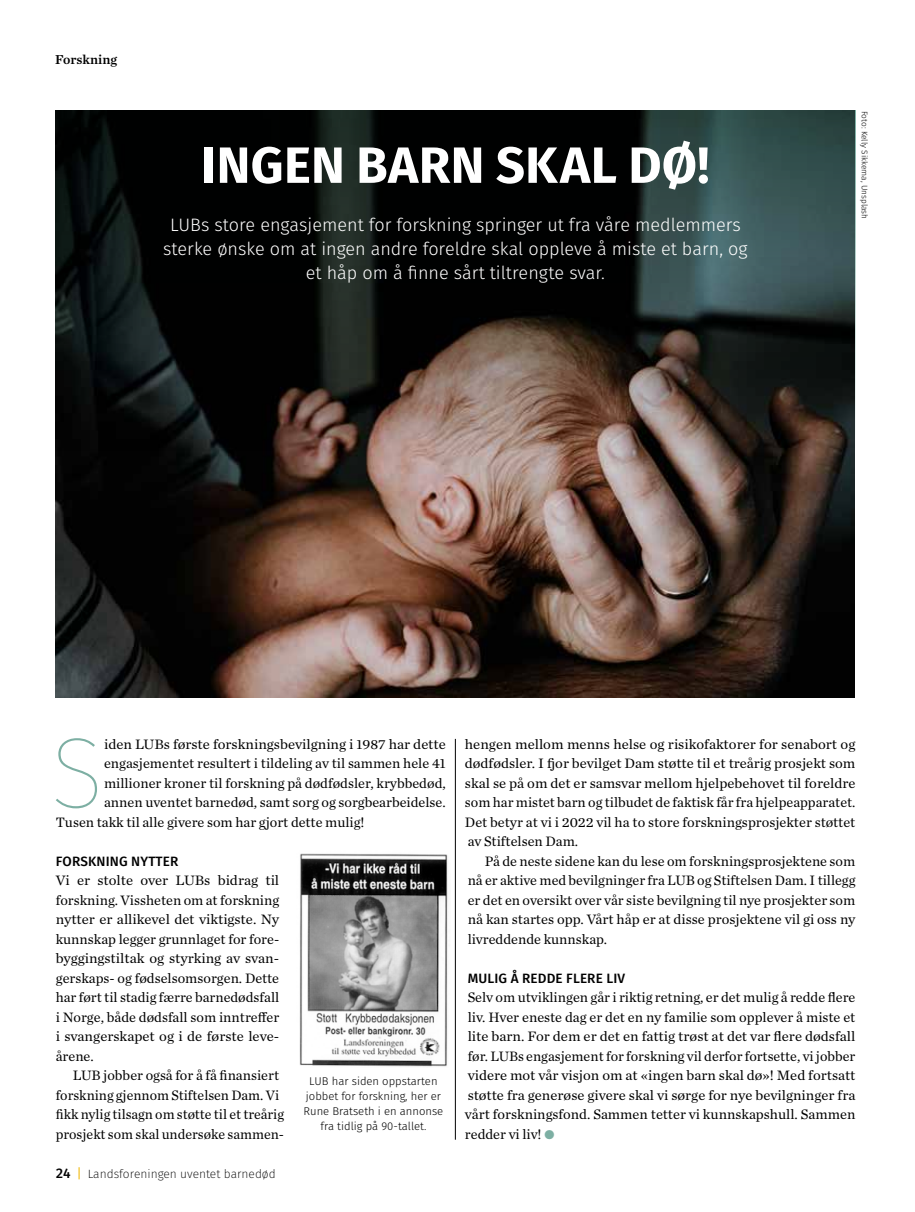
<style>
.page{position:relative;width:915px;height:1212px;background:#fff}
.page>*{position:absolute;margin:0;border:0;box-sizing:border-box;transform-origin:0 0}
.t1{font:100 100.2px "Fira Sans";color:#7dafa3}
.t2{font:700 51px "Fira Sans";letter-spacing:.005em;color:#fff}
.t3{font:300 18px/24px "Fira Sans";color:#fff;text-align:center}
.t4{font:14.25px/19.5px "Chronicle Text G1";color:#000;text-align:justify}
.t5{font:500 13.5px "Fira Sans";letter-spacing:.01em;color:#000}
.t6{font:13.5px "Chronicle Text G1 Semi";color:#000}
.t7{font:200 12px "Fira Sans";color:#000}
.t8{font:300 11.25px/15px "Fira Sans";color:#000;text-align:center}
.t9{font:300 8.25px "Fira Sans";color:#000}
.s1{font-weight:500;font-size:13.5px}
.s2{font-weight:400;font-size:13.35px;color:#f0b600}
.s3{color:#7dafa3}
</style>
<div class="page">
<img style="left:56px;top:451px;width:798px;height:246px">
<svg style="left:55px;top:111px;width:800px;height:340px;background:#202220"></svg>
<hr style="left:455px;top:739px;width:1px;height:401px;background:#000">
<img style="left:299px;top:853px;width:149px;height:214px">
<p class="t6" style="left:55px;top:49px;width:63px">Forskning</p>
<h2 class="t2" style="left:201px;top:129px;width:509px">INGEN BARN SKAL DØ!</h2>
<p class="t3" style="left:163px;top:213px;width:585px">LUBs store engasjement for forskning springer ut fra våre medlemmers sterke ønske om at ingen andre foreldre skal oppleve å miste et barn, og et håp om å finne sårt tiltrengte svar.</p>
<p class="t9" style="left:870px;top:111px;width:110px;rotate:90deg">Foto: Kelly Sikkema, Unsplash</p>
<h1 class="t1" style="left:50px;top:702px;width:55px">S</h1>
<p class="t4" style="left:104px;top:733px;width:343px">iden LUBs første forskningsbevilgning i 1987 har dette</p>
<p class="t4" style="left:104px;top:753px;width:343px">engasjementet resultert i tildeling av til sammen hele 41</p>
<p class="t4" style="left:104px;top:772px;width:343px">millioner kroner til forskning på dødfødsler, krybbedød,</p>
<p class="t4" style="left:104px;top:792px;width:343px">annen uventet barnedød, samt sorg og sorgbearbeidelse.</p>
<p class="t4" style="left:56px;top:811px;width:310px">Tusen takk til alle givere som har gjort dette mulig!</p>
<p class="t5" style="left:56px;top:852px;width:124px">FORSKNING NYTTER</p>
<p class="t4" style="left:56px;top:870px;width:225px">Vi er stolte over LUBs bidrag til forskning. Vissheten om at forskning nytter er allikevel det viktigste. Ny kunnskap legger grunnlaget for fore&shy;byggingstiltak og styrking av svan&shy;gerskaps- og fødselsomsorgen. Dette har ført til stadig færre barnedødsfall i Norge, både dødsfall som inntreffer i svangerskapet og i de første leve&shy;årene.</p>
<p class="t4" style="left:56px;top:1065px;width:230px;text-align:left;text-indent:17px">LUB jobber også for å få finansiert forskning gjennom Stiftelsen Dam. Vi fikk nylig tilsagn om støtte til et treårig prosjekt som skal undersøke sammen-</p>
<p class="t8" style="left:303px;top:1073px;width:141px">LUB har siden oppstarten jobbet for forskning, her er<br>Rune Bratseth i en annonse fra tidlig på 90-tallet.</p>
<p class="t7" style="left:56px;top:1165px;width:221px"><span class="s1">24</span> <span class="s2">|</span> Landsforeningen uventet barnedød</p>
<p class="t4" style="left:465px;top:733px;width:392px">hengen mellom menns helse og risikofaktorer for senabort og dødfødsler. I fjor bevilget Dam støtte til et treårig prosjekt som skal se på om det er samsvar mellom hjelpebehovet til foreldre som har mistet barn og tilbudet de faktisk får fra hjelpeapparatet.<br>Det betyr at vi i 2022 vil ha to store forskningsprosjekter støttet av Stiftelsen Dam.</p>
<p class="t4" style="left:467px;top:850px;width:389px;text-indent:17px">På de neste sidene kan du lese om forskningsprosjektene som nå er aktive med bevilgninger fra LUB og Stiftelsen Dam. I tillegg er det en oversikt over vår siste bevilgning til nye prosjekter som nå kan startes opp. Vårt håp er at disse prosjektene vil gi oss ny livreddende kunnskap.</p>
<p class="t5" style="left:467px;top:969px;width:159px">MULIG Å REDDE FLERE LIV</p>
<p class="t4" style="left:465px;top:987px;width:392px">Selv om utviklingen går i riktig retning, er det mulig å redde flere liv. Hver eneste dag er det en ny familie som opplever å miste et lite barn. For dem er det en fattig trøst at det var flere dødsfall før. LUBs engasjement for forskning vil derfor fortsette, vi jobber videre mot vår visjon om at «ingen barn skal dø»! Med fortsatt støtte fra generøse givere skal vi sørge for nye bevilgninger fra vårt forskningsfond. Sammen tetter vi kunnskapshull. Sammen redder vi liv! <span class="s3">•</span></p>
</div>
